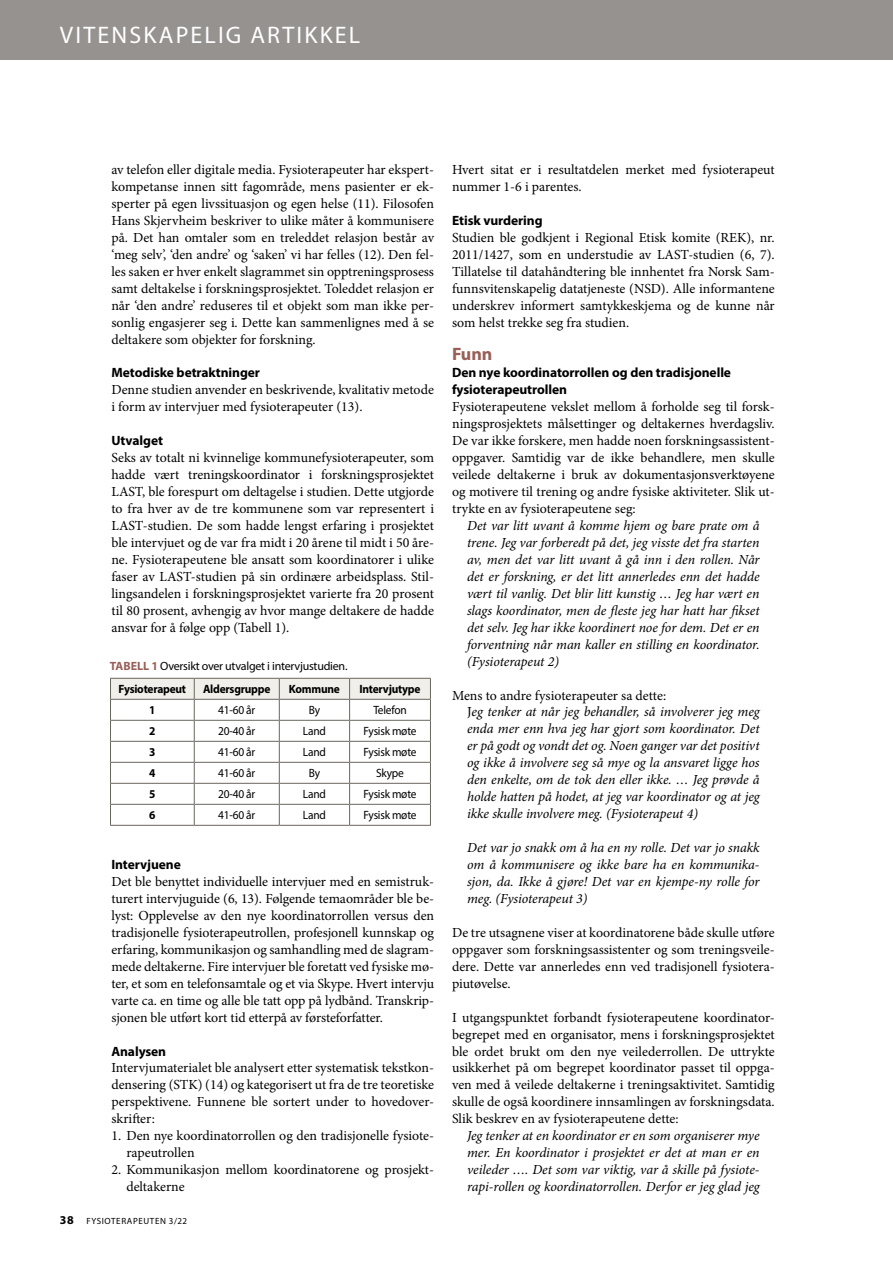
<style>
.page{position:relative;width:893px;height:1263px;background:#fff}
.page>*{position:absolute;margin:0;border:0;box-sizing:border-box;transform-origin:0 0}
.t1{font:24px "Myriad Pro";letter-spacing:.09em;color:#fff}
.t2{font:700 18px "Myriad Pro";color:#985f58}
.t3{font:13.8px/17px "Minion Pro";color:#000;text-align:justify}
.t4{font:italic 13.8px/17px "Minion Pro";letter-spacing:-.005em;color:#000;text-align:justify}
.t5{font:700 13.5px/17px "Myriad Pro";letter-spacing:-.005em;color:#000}
.t6{font:12px "Myriad Pro";letter-spacing:-.02em;color:#000;scale:.95 1}
.t7{font:700 12px "Myriad Pro";letter-spacing:-.02em;color:#000;scale:.95 1}
.t8{font:12px "Myriad Pro";letter-spacing:-.02em;color:#000}
.t9{font:700 12px "Myriad Pro";letter-spacing:-.02em;color:#000}
.t10{font:9px "Myriad Pro";letter-spacing:.07em;color:#000}
.s1{font-weight:700;color:#985f58}
.s2{font-style:normal}
</style>
<div class="page">
<div style="left:0;top:0;width:893px;height:60px;background:#969290"></div>
<svg style="left:110px;top:678px;width:321px;height:147px"></svg>
<hr style="left:110px;top:825px;width:84px;height:1px;background:#69665f">
<hr style="left:194px;top:825px;width:85px;height:1px;background:#69665f">
<hr style="left:279px;top:825px;width:71px;height:1px;background:#69665f">
<hr style="left:350px;top:825px;width:81px;height:1px;background:#69665f">
<h1 class="t1" style="left:60px;top:20px;width:302px">VITENSKAPELIG ARTIKKEL</h1>
<p class="t3" style="left:111px;top:161px;width:324px">av telefon eller digitale media. Fysioterapeuter har ekspert&shy;kompetanse innen sitt fagområde, mens pasienter er ek&shy;sperter på egen livssituasjon og egen helse (11). Filosofen Hans Skjervheim beskriver to ulike måter å kommunisere på. Det han omtaler som en treleddet relasjon består av ‘meg selv’, ‘den andre’ og ‘saken’ vi har felles (12). Den fel&shy;les saken er hver enkelt slagrammet sin opptreningsprosess samt deltakelse i forskningsprosjektet. Toleddet relasjon er når ‘den andre’ reduseres til et objekt som man ikke per&shy;sonlig engasjerer seg i. Dette kan sammenlignes med å se deltakere som objekter for forskning.</p>
<p class="t5" style="left:111px;top:364px;width:150px">Metodiske betraktninger</p>
<p class="t3" style="left:111px;top:382px;width:324px">Denne studien anvender en beskrivende, kvalitativ metode i form av intervjuer med fysioterapeuter (13).</p>
<p class="t5" style="left:111px;top:432px;width:53px">Utvalget</p>
<p class="t3" style="left:111px;top:449px;width:324px">Seks av totalt ni kvinnelige kommunefysioterapeuter, som hadde vært treningskoordinator i forskningsprosjektet LAST, ble forespurt om deltagelse i studien. Dette utgjorde to fra hver av de tre kommunene som var representert i LAST-studien. De som hadde lengst erfaring i prosjektet ble intervjuet og de var fra midt i 20 årene til midt i 50 åre&shy;ne. Fysioterapeutene ble ansatt som koordinatorer i ulike faser av LAST-studien på sin ordinære arbeidsplass. Stil&shy;lingsandelen i forskningsprosjektet varierte fra 20 prosent til 80 prosent, avhengig av hvor mange deltakere de hadde ansvar for å følge opp (Tabell 1).</p>
<p class="t8" style="left:110px;top:659px;width:239px"><span class="s1">TABELL 1</span> Oversikt over utvalget i intervjustudien.</p>
<p class="t7" style="left:119px;top:681px;width:73px">Fysioterapeut</p>
<p class="t7" style="left:203px;top:681px;width:72px">Aldersgruppe</p>
<p class="t7" style="left:289px;top:681px;width:55px">Kommune</p>
<p class="t7" style="left:359px;top:681px;width:66px">Intervjutype</p>
<p class="t7" style="left:149px;top:702px;width:8px">1</p>
<p class="t6" style="left:218px;top:703px;width:40px">41-60 år</p>
<p class="t6" style="left:309px;top:703px;width:13px">By</p>
<p class="t6" style="left:373px;top:703px;width:37px">Telefon</p>
<p class="t7" style="left:149px;top:723px;width:8px">2</p>
<p class="t6" style="left:218px;top:724px;width:40px">20-40 år</p>
<p class="t6" style="left:303px;top:724px;width:26px">Land</p>
<p class="t6" style="left:364px;top:724px;width:57px">Fysisk møte</p>
<p class="t7" style="left:149px;top:744px;width:8px">3</p>
<p class="t6" style="left:218px;top:745px;width:40px">41-60 år</p>
<p class="t6" style="left:303px;top:745px;width:26px">Land</p>
<p class="t6" style="left:364px;top:745px;width:57px">Fysisk møte</p>
<p class="t7" style="left:149px;top:765px;width:8px">4</p>
<p class="t6" style="left:218px;top:766px;width:40px">41-60 år</p>
<p class="t6" style="left:309px;top:766px;width:13px">By</p>
<p class="t6" style="left:376px;top:766px;width:31px">Skype</p>
<p class="t7" style="left:149px;top:786px;width:8px">5</p>
<p class="t6" style="left:218px;top:787px;width:40px">20-40 år</p>
<p class="t6" style="left:303px;top:787px;width:26px">Land</p>
<p class="t6" style="left:364px;top:787px;width:57px">Fysisk møte</p>
<p class="t7" style="left:149px;top:807px;width:8px">6</p>
<p class="t6" style="left:218px;top:808px;width:40px">41-60 år</p>
<p class="t6" style="left:303px;top:808px;width:26px">Land</p>
<p class="t6" style="left:364px;top:808px;width:57px">Fysisk møte</p>
<p class="t5" style="left:111px;top:855px;width:71px">Intervjuene</p>
<p class="t3" style="left:111px;top:873px;width:324px">Det ble benyttet individuelle intervjuer med en semistruk&shy;turert intervjuguide (6, 13). Følgende temaområder ble be&shy;lyst: Opplevelse av den nye koordinatorrollen versus den tradisjonelle fysioterapeutrollen, profesjonell kunnskap og erfaring, kommunikasjon og samhandling med de slagram&shy;mede deltakerne. Fire intervjuer ble foretatt ved fysiske mø&shy;ter, et som en telefonsamtale og et via Skype. Hvert intervju varte ca. en time og alle ble tatt opp på lydbånd. Transkrip&shy;sjonen ble utført kort tid etterpå av førsteforfatter.</p>
<p class="t5" style="left:111px;top:1042px;width:56px">Analysen</p>
<p class="t3" style="left:111px;top:1060px;width:324px">Intervjumaterialet ble analysert etter systematisk tekstkon&shy;densering (STK) (14) og kategorisert ut fra de tre teoretiske perspektivene. Funnene ble sortert under to hovedover&shy;skrifter:</p>
<p class="t3" style="left:126px;top:1127px;width:309px;text-indent:-15px">1. Den nye koordinatorrollen og den tradisjonelle fysiote&shy;rapeutrollen</p>
<p class="t3" style="left:126px;top:1161px;width:309px;text-indent:-15px">2. Kommunikasjon mellom koordinatorene og prosjekt&shy;deltakerne</p>
<p class="t9" style="left:60px;top:1212px;width:15px">38</p>
<p class="t10" style="left:86px;top:1215px;width:102px">FYSIOTERAPEUTEN 3/22</p>
<p class="t3" style="left:452px;top:161px;width:324px">Hvert sitat er i resultatdelen merket med fysioterapeut nummer 1-6 i parentes.</p>
<p class="t5" style="left:452px;top:211px;width:92px">Etisk vurdering</p>
<p class="t3" style="left:452px;top:229px;width:324px">Studien ble godkjent i Regional Etisk komite (REK), nr.<br>2011/1427, som en understudie av LAST-studien (6, 7).<br>Tillatelse til datahåndtering ble innhentet fra Norsk Sam&shy;funnsvitenskapelig datatjeneste (NSD). Alle informantene underskrev informert samtykkeskjema og de kunne når som helst trekke seg fra studien.</p>
<h2 class="t2" style="left:452px;top:343px;width:42px">Funn</h2>
<p class="t5" style="left:452px;top:364px;width:280px">Den nye koordinatorrollen og den tradisjonelle fysioterapeutrollen</p>
<p class="t3" style="left:452px;top:398px;width:324px">Fysioterapeutene vekslet mellom å forholde seg til forsk&shy;ningsprosjektets målsettinger og deltakernes hverdagsliv.<br>De var ikke forskere, men hadde noen forskningsassistent&shy;oppgaver. Samtidig var de ikke behandlere, men skulle veilede deltakerne i bruk av dokumentasjonsverktøyene og motivere til trening og andre fysiske aktiviteter. Slik ut&shy;trykte en av fysioterapeutene seg:</p>
<p class="t4" style="left:467px;top:517px;width:294px">Det var litt uvant å komme hjem og bare prate om å trene. Jeg var forberedt på det, jeg visste det fra starten av, men det var litt uvant å gå inn i den rollen. Når det er forskning, er det litt annerledes enn det hadde vært til vanlig. Det blir litt kunstig … Jeg har vært en slags koordinator, men de fleste jeg har hatt har fikset det selv. Jeg har ikke koordinert noe for dem. Det er en forventning når man kaller en stilling en koordinator. (Fysioterapeut 2)</p>
<p class="t4" style="left:467px;top:687px;width:294px;text-align:left;text-indent:-15px"><span class="s2">Mens to andre fysioterapeuter sa dette:<br>J</span>eg tenker at når jeg behandler, så involverer jeg meg enda mer enn hva jeg har gjort som koordinator. Det er på godt og vondt det og. Noen ganger var det positivt og ikke å involvere seg så mye og la ansvaret ligge hos den enkelte, om de tok den eller ikke. … Jeg prøvde å holde hatten på hodet, at jeg var koordinator og at jeg ikke skulle involvere meg. (Fysioterapeut 4)</p>
<p class="t4" style="left:467px;top:839px;width:294px">Det var jo snakk om å ha en ny rolle. Det var jo snakk om å kommunisere og ikke bare ha en kommunika&shy;sjon, da. Ikke å gjøre! Det var en kjempe-ny rolle for meg. (Fysioterapeut 3)</p>
<p class="t3" style="left:452px;top:924px;width:324px">De tre utsagnene viser at koordinatorene både skulle utføre oppgaver som forskningsassistenter og som treningsveile&shy;dere. Dette var annerledes enn ved tradisjonell fysiotera&shy;piutøvelse.</p>
<p class="t3" style="left:452px;top:1009px;width:324px">I utgangspunktet forbandt fysioterapeutene koordinator&shy;begrepet med en organisator, mens i forskningsprosjektet ble ordet brukt om den nye veilederrollen. De uttrykte usikkerhet på om begrepet koordinator passet til oppga&shy;ven med å veilede deltakerne i treningsaktivitet. Samtidig skulle de også koordinere innsamlingen av forskningsdata.<br>Slik beskrev en av fysioterapeutene dette:</p>
<p class="t4" style="left:467px;top:1127px;width:294px">Jeg tenker at en koordinator er en som organiserer mye mer. En koordinator i prosjektet er det at man er en veileder …. Det som var viktig, var å skille på fysiote&shy;rapi-rollen og koordinatorrollen. Derfor er jeg glad jeg</p>
</div>
